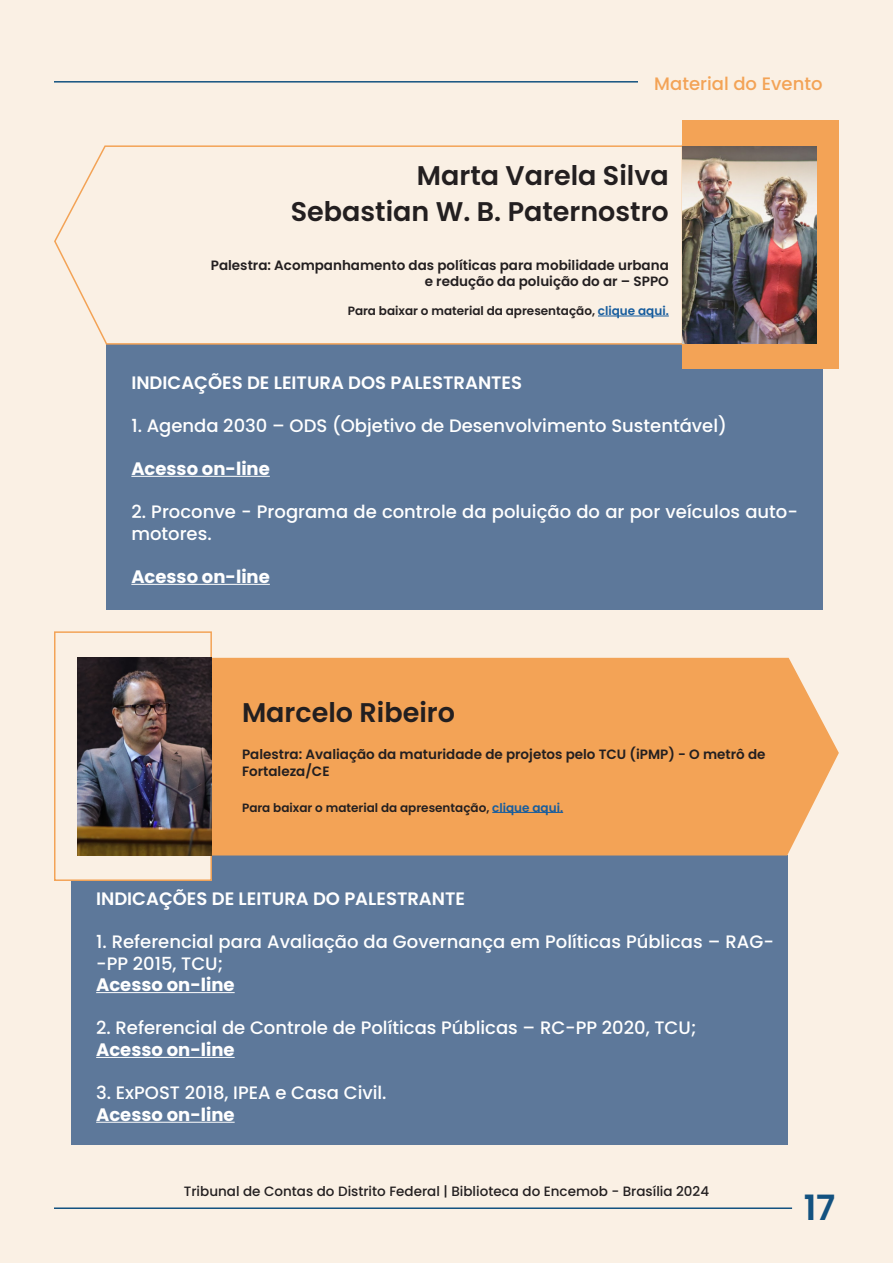
<style>
.page{position:relative;width:893px;height:1263px;background:#faf0e4}
.page>*{position:absolute;margin:0;border:0;box-sizing:border-box;transform-origin:0 0}
.t1{font:600 34.95px "Poppins";color:#135280}
.t2{font:600 27px "Poppins";color:#231f20}
.t3{font:700 27px "Poppins";color:#231f20}
.t4{font:500 18px/21.6px "Poppins";color:#fff}
.t5{font:600 18px "Poppins";color:#fff}
.t6{font:700 18px "Poppins";color:#fff}
.t7{font:500 18px "Poppins";color:#f3a356}
.t8{font:600 13.5px/16.2px "Poppins";color:#231f20}
.t9{font:500 13.5px "Poppins";color:#231f20}
.t10{font:600 12px "Poppins";color:#231f20}
.s1{color:#175d9e}
</style>
<div class="page">
<hr style="left:54px;top:1207px;width:738px;height:2px;background:#135280">
<hr style="left:54px;top:81px;width:630px;height:2px;background:#135280">
<div style="left:106px;top:344px;width:717px;height:265px;background:#5d789a"></div>
<svg style="left:54px;top:145px;width:628px;height:201px"></svg>
<hr style="left:598px;top:316px;width:71px;height:1px;background:#175d9e">
<div style="left:682px;top:121px;width:157px;height:248px;background:#f3a356"></div>
<div style="left:71px;top:856px;width:717px;height:289px;background:#5d789a"></div>
<div style="left:212px;top:658px;width:627px;height:197px;background:#f3a356"></div>
<hr style="left:492px;top:812px;width:71px;height:1px;background:#175d9e">
<div style="left:54px;top:631px;width:158px;height:250px;background:#faf0e4;border:2px solid #f3a356"></div>
<div style="left:638px;top:63px;width:71px;height:41px;background:#faf0e4"></div>
<hr style="left:131px;top:476px;width:139px;height:1px;background:#fff">
<hr style="left:131px;top:584px;width:139px;height:1px;background:#fff">
<hr style="left:96px;top:992px;width:139px;height:1px;background:#fff">
<hr style="left:96px;top:1057px;width:139px;height:1px;background:#fff">
<hr style="left:96px;top:1122px;width:139px;height:1px;background:#fff">
<img style="left:682px;top:147px;width:134px;height:196px">
<img style="left:78px;top:658px;width:134px;height:198px">
<p class="t7" style="left:654px;top:73px;width:170px">Material do Evento</p>
<p class="t2" style="left:417px;top:160px;width:253px">Marta Varela Silva</p>
<p class="t2" style="left:291px;top:196px;width:380px">Sebastian W. B. Paternostro</p>
<p class="t8" style="left:211px;top:257px;width:459px">Palestra: Acompanhamento das políticas para mobilidade urbana</p>
<p class="t8" style="left:425px;top:273px;width:246px">e redução da poluição do ar – SPPO</p>
<p class="t10" style="left:348px;top:304px;width:323px">Para baixar o material da apresentação, <span class="s1">clique aqui.</span></p>
<p class="t5" style="left:131px;top:372px;width:392px">INDICAÇÕES DE LEITURA DOS PALESTRANTES</p>
<p class="t4" style="left:131px;top:415px;width:597px">1. Agenda 2030 – ODS (Objetivo de Desenvolvimento Sustentável)</p>
<p class="t6" style="left:131px;top:458px;width:140px">Acesso on-line</p>
<p class="t4" style="left:131px;top:501px;width:668px">2. Proconve - Programa de controle da poluição do ar por veículos auto&shy;motores.</p>
<p class="t6" style="left:131px;top:566px;width:140px">Acesso on-line</p>
<p class="t2" style="left:242px;top:696px;width:214px">Marcelo Ribeiro</p>
<p class="t8" style="left:242px;top:746px;width:525px">Palestra: Avaliação da maturidade de projetos pelo TCU (iPMP) - O metrô de<br>Fortaleza/CE</p>
<p class="t10" style="left:242px;top:800px;width:323px">Para baixar o material da apresentação, <span class="s1">clique aqui.</span></p>
<p class="t3" style="left:238px;top:732px;width:28px">13</p>
<p class="t5" style="left:96px;top:888px;width:370px">INDICAÇÕES DE LEITURA DO PALESTRANTE</p>
<p class="t4" style="left:96px;top:931px;width:679px">1. Referencial para Avaliação da Governança em Políticas Públicas – RAG--PP 2015, TCU;</p>
<p class="t6" style="left:96px;top:974px;width:140px">Acesso on-line</p>
<p class="t4" style="left:96px;top:1017px;width:602px">2. Referencial de Controle de Políticas Públicas – RC-PP 2020, TCU;</p>
<p class="t6" style="left:96px;top:1039px;width:140px">Acesso on-line</p>
<p class="t4" style="left:96px;top:1082px;width:292px">3. ExPOST 2018, IPEA e Casa Civil.</p>
<p class="t6" style="left:96px;top:1104px;width:140px">Acesso on-line</p>
<p class="t9" style="left:184px;top:1183px;width:527px">Tribunal de Contas do Distrito Federal | Biblioteca do Encemob - Brasília 2024</p>
<p class="t1" style="left:804px;top:1187px;width:33px">17</p>
</div>
